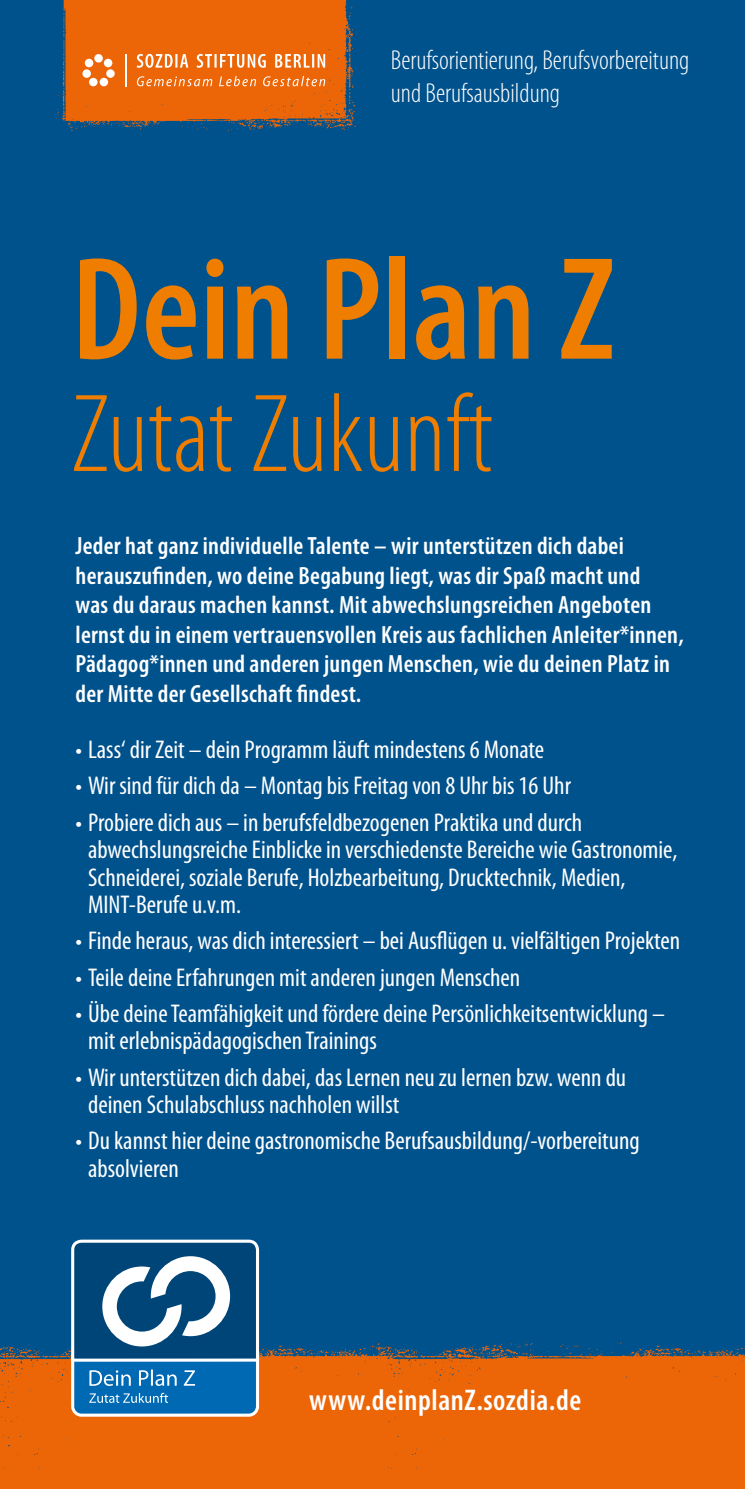
<style>
.page{position:relative;width:745px;height:1489px;background:#fff}
.page>*{position:absolute;margin:0;border:0;box-sizing:border-box;transform-origin:0 0}
.t1{font:600 condensed 148px "Myriad Pro";color:#ef7d00}
.t2{font:300 condensed 112.25px "Myriad Pro";color:#ef7d00}
.t3{font:600 condensed 30px "Myriad Pro";letter-spacing:.02em;color:#fff}
.t4{font:300 condensed 27.5px/32.5px "Myriad Pro";color:#fff}
.t5{font:condensed 25.75px/27.5px "Myriad Pro";color:#fff}
.t6{font:600 condensed 25px/29.5px "Myriad Pro";letter-spacing:.01em;color:#fff}
</style>
<div class="page">
<div style="left:0;top:0;width:744px;height:1488px;background:#00528d"></div>
<div style="left:0;top:1344px;width:378px;height:144px;background:#ec6608"></div>
<img style="left:378px;top:1342px;width:366px;height:146px">
<img style="left:56px;top:0;width:300px;height:132px">
<svg style="left:137px;top:54px;width:188px;height:14px;background:#f29f64"></svg>
<svg style="left:137px;top:76px;width:188px;height:10px;background:#ef873d"></svg>
<hr style="left:125px;top:54px;width:1px;height:32px;background:#fff">
<div style="left:99px;top:78px;width:9px;height:8px;background:#fff;border-radius:50%"></div>
<div style="left:106px;top:69px;width:9px;height:9px;background:#fff;border-radius:50%"></div>
<div style="left:85px;top:59px;width:8px;height:8px;background:#fff;border-radius:50%"></div>
<div style="left:94px;top:54px;width:9px;height:9px;background:#fff;border-radius:50%"></div>
<div style="left:82px;top:69px;width:9px;height:9px;background:#fff;border-radius:50%"></div>
<div style="left:89px;top:78px;width:8px;height:8px;background:#fff;border-radius:50%"></div>
<div style="left:104px;top:59px;width:8px;height:8px;background:#fff;border-radius:50%"></div>
<svg style="left:70px;top:1239px;width:190px;height:178px;background:#3e7ba6"></svg>
<p class="t4" style="left:390px;top:44px;width:300px">Berufsorientierung, Berufsvorbereitung und Berufsausbildung</p>
<h1 class="t1" style="left:71px;top:229px;width:544px">Dein Plan Z</h1>
<h2 class="t2" style="left:71px;top:374px;width:423px">Zutat Zukunft</h2>
<p class="t6" style="left:75px;top:531px;width:609px">Jeder hat ganz individuelle Talente – wir unterstützen dich dabei herauszufinden, wo deine Begabung liegt, was dir Spaß macht und<br>was du daraus machen kannst. Mit abwechslungsreichen Angeboten lernst du in einem vertrauensvollen Kreis aus fachlichen Anleiter*innen, Pädagog*innen und anderen jungen Menschen, wie du deinen Platz in der Mitte der Gesellschaft findest.</p>
<p class="t5" style="left:75px;top:736px;width:470px">• Lass‘ dir Zeit – dein Programm läuft mindestens 6 Monate</p>
<p class="t5" style="left:75px;top:772px;width:496px">• Wir sind für dich da – Montag bis Freitag von 8 Uhr bis 16 Uhr</p>
<p class="t5" style="left:88px;top:808px;width:590px;text-indent:-12px">• Probiere dich aus – in berufsfeldbezogenen Praktika und durch abwechslungsreiche Einblicke in verschiedenste Bereiche wie Gastronomie, Schneiderei, soziale Berufe, Holzbearbeitung, Drucktechnik, Medien, MINT-Berufe u.v.m.</p>
<p class="t5" style="left:75px;top:927px;width:606px">• Finde heraus, was dich interessiert – bei Ausflügen u. vielfältigen Projekten</p>
<p class="t5" style="left:75px;top:963px;width:446px">• Teile deine Erfahrungen mit anderen jungen Menschen</p>
<p class="t5" style="left:88px;top:1000px;width:578px;text-indent:-12px">• Übe deine Teamfähigkeit und fördere deine Persönlichkeitsentwicklung – mit erlebnispädagogischen Trainings</p>
<p class="t5" style="left:88px;top:1063px;width:539px;text-indent:-12px">• Wir unterstützen dich dabei, das Lernen neu zu lernen bzw. wenn du deinen Schulabschluss nachholen willst</p>
<p class="t5" style="left:88px;top:1127px;width:553px;text-indent:-12px">• Du kannst hier deine gastronomische Berufsausbildung/-vorbereitung absolvieren</p>
<p class="t3" style="left:309px;top:1383px;width:273px">www.deinplanZ.sozdia.de</p>
</div>
